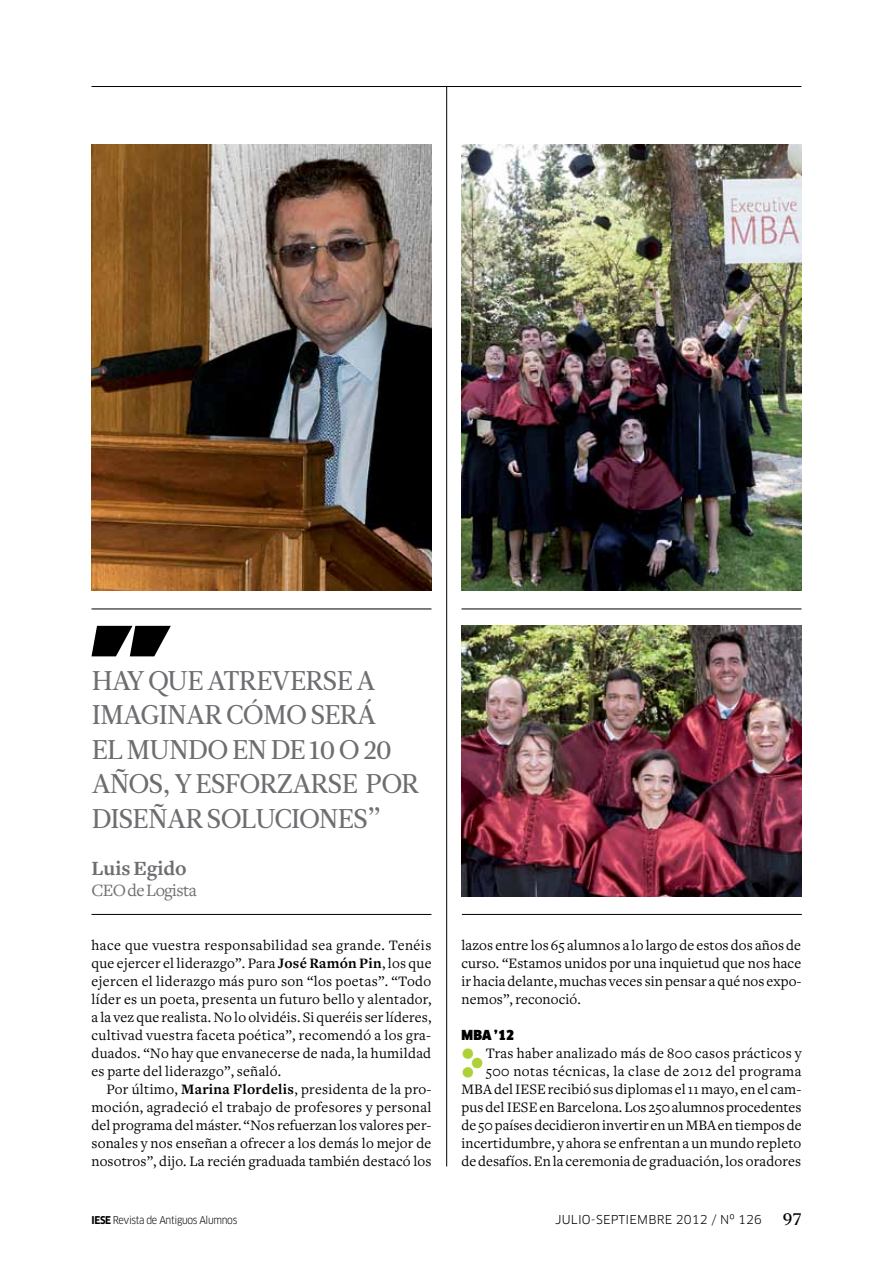
<style>
.page{position:relative;width:893px;height:1263px;background:#fff}
.page>*{position:absolute;margin:0;border:0;box-sizing:border-box;transform-origin:0 0}
.t1{font:37.2px "Click Bits Icons 3";color:#add136}
.t2{font:27px/34.5px "Leitura News Roman 2";letter-spacing:-.025em;color:#6d6e71}
.t3{font:700 21px "Freight Text";color:#6d6e71}
.t4{font:18px "Freight Text";letter-spacing:-.03em;color:#6d6e71}
.t5{font:15px/18px "Freight Text";letter-spacing:.01em;color:#000;text-align:justify}
.t6{font:900 13.5px "Clan Narrow";color:#000}
.t7{font:12px "Clan";letter-spacing:.015em;color:#000}
.t8{font:10.5px "Clan Narrow";letter-spacing:-.03em;color:#000}
.s1{font-weight:700}
.s2{font-family:"Leitura News Roman 2";font-size:18px}
</style>
<div class="page">
<img style="left:461px;top:144px;width:340px;height:446px">
<img style="left:91px;top:144px;width:340px;height:446px">
<hr style="left:91px;top:609px;width:340px;height:1px;background:#000">
<hr style="left:91px;top:914px;width:340px;height:1px;background:#000">
<hr style="left:462px;top:914px;width:340px;height:1px;background:#000">
<svg style="left:91px;top:626px;width:80px;height:30px"></svg>
<hr style="left:92px;top:86px;width:709px;height:1px;background:#000">
<hr style="left:446px;top:87px;width:1px;height:1079px;background:#000">
<img style="left:461px;top:626px;width:340px;height:270px">
<hr style="left:461px;top:609px;width:340px;height:1px;background:#000">
<h2 class="t2" style="left:92px;top:664px;width:329px">HAY QUE ATREVERSE A<br>IMAGINAR CÓMO SERÁ<br>EL MUNDO EN DE 10 O 20<br>AÑOS, Y ESFORZARSE POR<br>DISEÑAR SOLUCIONES”</h2>
<h3 class="t3" style="left:91px;top:857px;width:97px">Luis Egido</h3>
<p class="t4" style="left:91px;top:881px;width:107px">CEO de Logista</p>
<p class="t5" style="left:91px;top:937px;width:342px">hace que vuestra responsabilidad sea grande. Tenéis que ejercer el liderazgo”. Para <span class="s1">José Ramón Pin</span>, los que ejercen el liderazgo más puro son “los poetas”. “Todo líder es un poeta, presenta un futuro bello y alentador, a la vez que realista. No lo olvidéis. Si queréis ser líderes, cultivad vuestra faceta poética”, recomendó a los gra&shy;duados. “No hay que envanecerse de nada, la humildad es parte del liderazgo”, señaló.</p>
<p class="t5" style="left:91px;top:1081px;width:341px;text-indent:15px">Por último, <span class="s1">Marina Flordelis</span>, presidenta de la pro&shy;moción, agradeció el trabajo de profesores y personal del programa del máster. “Nos refuerzan los valores per&shy;sonales y nos enseñan a ofrecer a los demás lo mejor de nosotros”, dijo. La recién graduada también destacó los</p>
<p class="t5" style="left:461px;top:937px;width:341px">lazos entre los 65 alumnos a lo largo de estos dos años de curso. “Estamos unidos por una inquietud que nos hace ir hacia delante, muchas veces sin pensar a qué nos expo&shy;nemos”, reconoció.</p>
<p class="t6" style="left:461px;top:1027px;width:54px">MBA ’12</p>
<h1 class="t1" style="left:461px;top:1046px;width:25px">l</h1>
<p class="t5" style="left:461px;top:1045px;width:342px;text-align:right">Tras haber analizado más de 800 casos prácticos y 500 notas técnicas, la clase de 2012 del programa MBA del IESE recibió sus diplomas el 11 mayo, en el cam&shy;pus del IESE en Barcelona. Los 250 alumnos procedentes de 50 países decidieron invertir en un MBA en tiempos de incertidumbre, y ahora se enfrentan a un mundo repleto de desafíos. En la ceremonia de graduación, los oradores</p>
<p class="t8" style="left:91px;top:1213px;width:147px"><span class="s1">IESE</span> Revista de Antiguos Alumnos</p>
<p class="t7" style="left:555px;top:1212px;width:248px">JULIO-SEPTIEMBRE 2012 / nº 126 <span class="s2">97</span></p>
</div>
